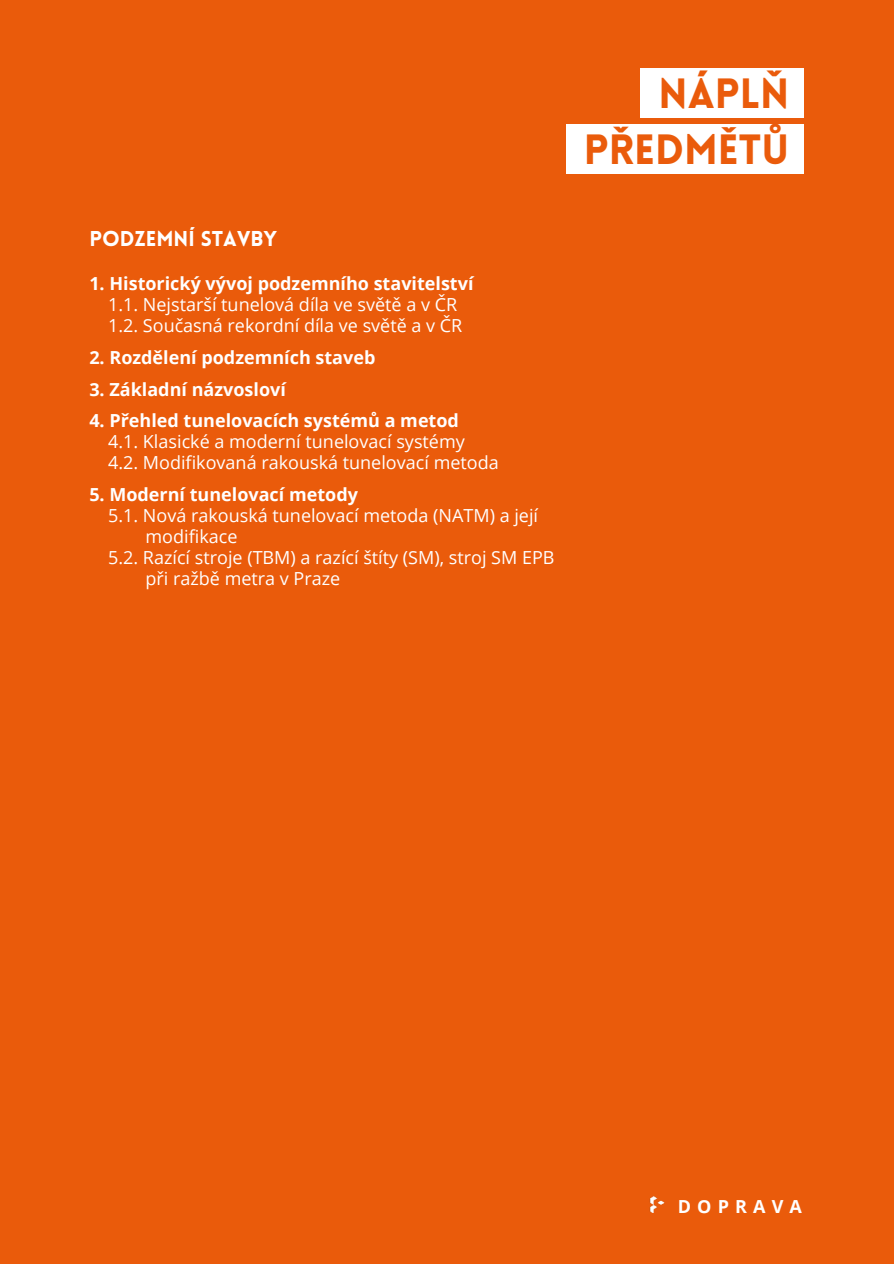
<style>
.page{position:relative;width:894px;height:1264px;background:#fff}
.page>*{position:absolute;margin:0;border:0;box-sizing:border-box;transform-origin:0 0}
.t1{font:900 41.4px/55.7px "Lovelo";color:#ea5b0b;text-align:right}
.t2{font:900 21px "Lovelo";color:#fff}
.t3{font:18px/21px "Open Sans";color:#fff}
.t4{font:700 18px "Open Sans";color:#fff}
.t5{font:700 18px "Open Sans";letter-spacing:.34em;color:#fff}
</style>
<div class="page">
<div style="left:0;top:0;width:893px;height:1263px;background:#ea5b0b"></div>
<div style="left:566px;top:124px;width:237px;height:50px;background:#fff"></div>
<div style="left:640px;top:68px;width:164px;height:50px;background:#fff"></div>
<img style="left:649px;top:1196px;width:16px;height:16px">
<p class="t2" style="left:89px;top:230px;width:189px">PODZEMNÍ STAVBY</p>
<p class="t4" style="left:89px;top:271px;width:385px">1. Historický vývoj podzemního stavitelství</p>
<p class="t3" style="left:108px;top:294px;width:356px">1.1. Nejstarší tunelová díla ve světě a v ČR<br>1.2. Současná rekordní díla ve světě a v ČR</p>
<p class="t4" style="left:89px;top:345px;width:287px">2. Rozdělení podzemních staveb</p>
<p class="t4" style="left:89px;top:376px;width:198px">3. Základní názvosloví</p>
<p class="t4" style="left:89px;top:408px;width:371px">4. Přehled tunelovacích systémů a metod</p>
<p class="t3" style="left:108px;top:430px;width:392px">4.1. Klasické a moderní tunelovací systémy<br>4.2. Modifikovaná rakouská tunelovací metoda</p>
<p class="t4" style="left:89px;top:481px;width:270px">5. Moderní tunelovací metody</p>
<p class="t3" style="left:108px;top:504px;width:431px">5.1. Nová rakouská tunelovací metoda (NATM) a její</p>
<p class="t3" style="left:145px;top:525px;width:93px">modifikace</p>
<p class="t3" style="left:108px;top:546px;width:448px">5.2. Razící stroje (TBM) a razící štíty (SM), stroj SM EPB</p>
<p class="t3" style="left:145px;top:567px;width:196px">při ražbě metra v Praze</p>
<h1 class="t1" style="left:583px;top:70px;width:207px">NÁPLŇ<br>PŘEDMĚTŮ</h1>
<p class="t5" style="left:677px;top:1193px;width:126px">DOPRAVA</p>
</div>
